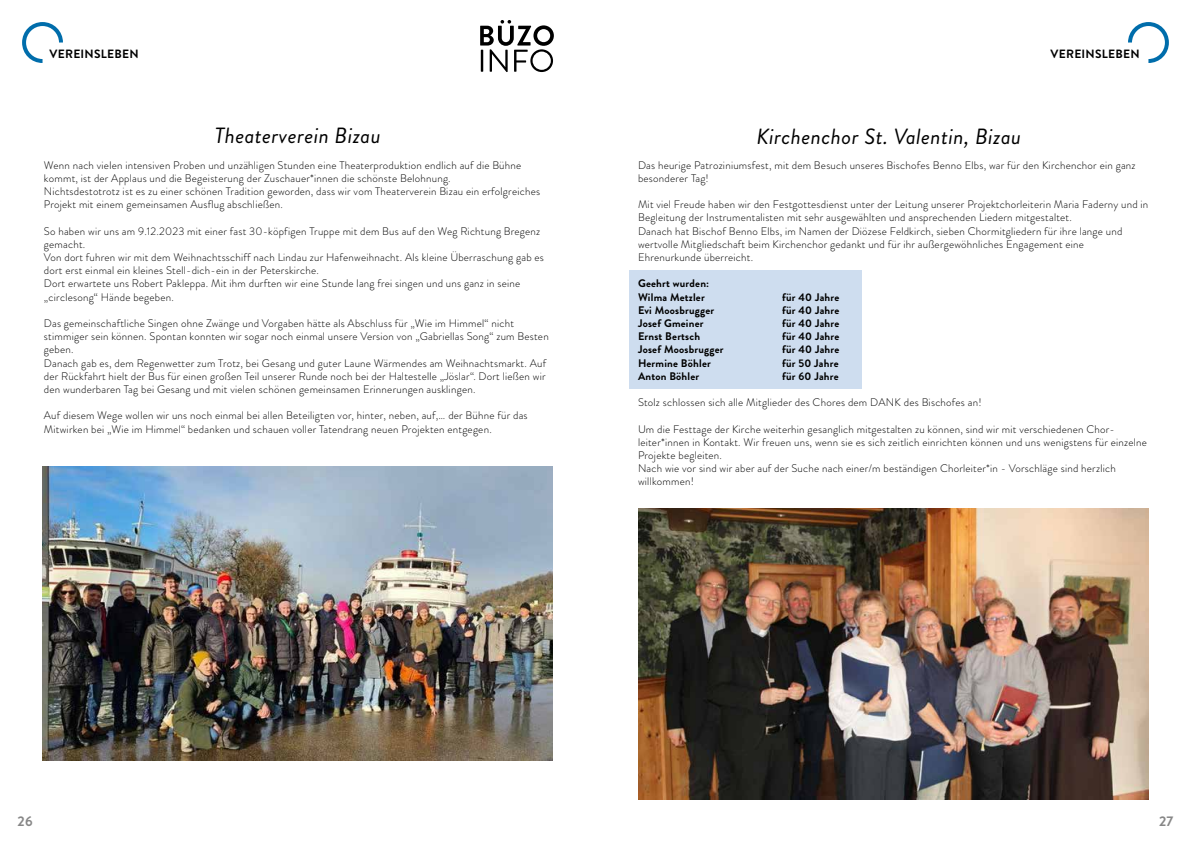
<style>
.page{position:relative;width:1191px;height:842px;background:#fff}
.page>*{position:absolute;margin:0;border:0;box-sizing:border-box;transform-origin:0 0}
.t1{font:italic 22px "Brandon Grotesque";letter-spacing:.02em;color:#000}
.t2{font:700 14px "Brandon Grotesque";color:#878787}
.t3{font:700 12px "Brandon Grotesque";letter-spacing:.02em;color:#000}
.t4{font:300 11px/13.2px "Brandon Grotesque";letter-spacing:.02em;color:#000}
.t5{font:700 11px/13.2px "Brandon Grotesque";letter-spacing:.02em;color:#000}
</style>
<div class="page">
<svg style="left:480px;top:20px;width:74px;height:52px"></svg>
<svg style="left:22px;top:22px;width:41px;height:41px"></svg>
<img style="left:43px;top:466px;width:510px;height:295px">
<div style="left:629px;top:270px;width:232px;height:119px;background:#ceddef"></div>
<svg style="left:1128px;top:22px;width:40px;height:41px"></svg>
<img style="left:638px;top:509px;width:510px;height:290px">
<p class="t3" style="left:50px;top:45px;width:91px">VEREINSLEBEN</p>
<h1 class="t1" style="left:215px;top:120px;width:167px">Theaterverein Bizau</h1>
<p class="t4" style="left:44px;top:158px;width:497px">Wenn nach vielen intensiven Proben und unzähligen Stunden eine Theaterproduktion endlich auf die Bühne kommt, ist der Applaus und die Begeisterung der Zuschauer*innen die schönste Belohnung.<br>Nichtsdestotrotz ist es zu einer schönen Tradition geworden, dass wir vom Theaterverein Bizau ein erfolgreiches Projekt mit einem gemeinsamen Ausflug abschließen.</p>
<p class="t4" style="left:44px;top:224px;width:501px">So haben wir uns am 9.12.2023 mit einer fast 30-köpfigen Truppe mit dem Bus auf den Weg Richtung Bregenz gemacht.<br>Von dort fuhren wir mit dem Weihnachtsschiff nach Lindau zur Hafenweihnacht. Als kleine Überraschung gab es dort erst einmal ein kleines Stell-dich-ein in der Peterskirche.<br>Dort erwartete uns Robert Pakleppa. Mit ihm durften wir eine Stunde lang frei singen und uns ganz in seine „circlesong“ Hände begeben.</p>
<p class="t4" style="left:44px;top:317px;width:506px">Das gemeinschaftliche Singen ohne Zwänge und Vorgaben hätte als Abschluss für „Wie im Himmel“ nicht stimmiger sein können. Spontan konnten wir sogar noch einmal unsere Version von „Gabriellas Song“ zum Besten geben.<br>Danach gab es, dem Regenwetter zum Trotz, bei Gesang und guter Laune Wärmendes am Weihnachtsmarkt. Auf der Rückfahrt hielt der Bus für einen großen Teil unserer Runde noch bei der Haltestelle „Jöslar“. Dort ließen wir den wunderbaren Tag bei Gesang und mit vielen schönen gemeinsamen Erinnerungen ausklingen.</p>
<p class="t4" style="left:44px;top:409px;width:485px">Auf diesem Wege wollen wir uns noch einmal bei allen Beteiligten vor, hinter, neben, auf,… der Bühne für das<br>Mitwirken bei „Wie im Himmel“ bedanken und schauen voller Tatendrang neuen Projekten entgegen.</p>
<p class="t3" style="left:1050px;top:45px;width:91px">VEREINSLEBEN</p>
<h1 class="t1" style="left:756px;top:122px;width:266px">Kirchenchor St. Valentin, Bizau</h1>
<p class="t4" style="left:638px;top:158px;width:499px">Das heurige Patroziniumsfest, mit dem Besuch unseres Bischofes Benno Elbs, war für den Kirchenchor ein ganz besonderer Tag!</p>
<p class="t4" style="left:638px;top:198px;width:512px">Mit viel Freude haben wir den Festgottesdienst unter der Leitung unserer Projektchorleiterin Maria Faderny und in Begleitung der Instrumentalisten mit sehr ausgewählten und ansprechenden Liedern mitgestaltet.<br>Danach hat Bischof Benno Elbs, im Namen der Diözese Feldkirch, sieben Chormitgliedern für ihre lange und wertvolle Mitgliedschaft beim Kirchenchor gedankt und für ihr außergewöhnliches Engagement eine Ehrenurkunde überreicht.</p>
<p class="t5" style="left:638px;top:277px;width:73px">Geehrt wurden:<br>Wilma Metzler</p>
<p class="t5" style="left:782px;top:290px;width:59px">für 40 Jahre</p>
<p class="t5" style="left:638px;top:304px;width:78px">Evi Moosbrugger</p>
<p class="t5" style="left:782px;top:304px;width:59px">für 40 Jahre</p>
<p class="t5" style="left:638px;top:317px;width:67px">Josef Gmeiner</p>
<p class="t5" style="left:782px;top:317px;width:59px">für 40 Jahre</p>
<p class="t5" style="left:638px;top:330px;width:64px">Ernst Bertsch</p>
<p class="t5" style="left:782px;top:330px;width:59px">für 40 Jahre</p>
<p class="t5" style="left:638px;top:343px;width:87px">Josef Moosbrugger</p>
<p class="t5" style="left:782px;top:343px;width:59px">für 40 Jahre</p>
<p class="t5" style="left:638px;top:356px;width:74px">Hermine Böhler</p>
<p class="t5" style="left:782px;top:356px;width:58px">für 50 Jahre</p>
<p class="t5" style="left:638px;top:370px;width:63px">Anton Böhler</p>
<p class="t5" style="left:782px;top:370px;width:58px">für 60 Jahre</p>
<p class="t4" style="left:638px;top:396px;width:345px">Stolz schlossen sich alle Mitglieder des Chores dem DANK des Bischofes an!</p>
<p class="t4" style="left:638px;top:422px;width:510px">Um die Festtage der Kirche weiterhin gesanglich mitgestalten zu können, sind wir mit verschiedenen Chor&shy;leiter*innen in Kontakt. Wir freuen uns, wenn sie es sich zeitlich einrichten können und uns wenigstens für einzelne Projekte begleiten.<br>Nach wie vor sind wir aber auf der Suche nach einer/m beständigen Chorleiter*in - Vorschläge sind herzlich willkommen!</p>
<p class="t2" style="left:18px;top:812px;width:17px">26</p>
<p class="t2" style="left:1159px;top:812px;width:16px">27</p>
</div>
